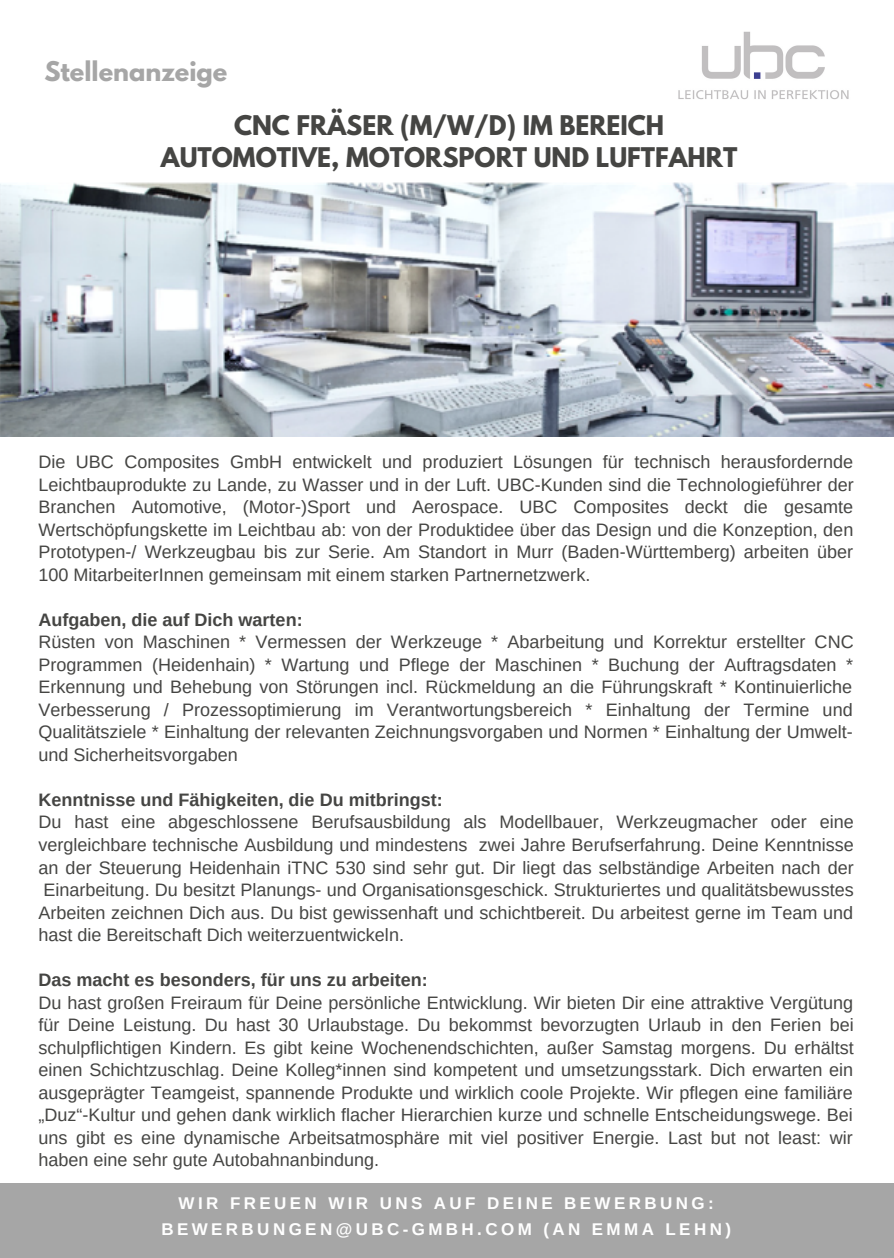
<style>
.page{position:relative;width:894px;height:1258px;background:#fff}
.page>*{position:absolute;margin:0;border:0;box-sizing:border-box;transform-origin:0 0}
.t1{font:700 24px "League Spartan";color:#454543}
.t2{font:700 24px "League Spartan";color:#a6a6a6}
.t3{font:18px/22.5px "Arimo";color:#454543;text-align:justify}
.t4{font:700 18px "Arimo";color:#454543}
.t5{font:700 17.1px "Arimo";letter-spacing:.2em;color:#fff}
</style>
<div class="page">
<div style="left:0;top:1184px;width:893px;height:74px;background:#a6a6a6"></div>
<img style="left:678px;top:31px;width:171px;height:69px">
<img style="left:0;top:182px;width:893px;height:255px">
<p class="t2" style="left:44px;top:59px;width:184px">Stellenanzeige</p>
<p class="t1" style="left:234px;top:114px;width:431px">CNC FRÄSER (M/W/D) IM BEREICH</p>
<p class="t1" style="left:161px;top:145px;width:578px">AUTOMOTIVE, MOTORSPORT UND LUFTFAHRT</p>
<p class="t3" style="left:38px;top:451px;width:816px">Die UBC Composites GmbH entwickelt und produziert Lösungen für technisch herausfordernde Leichtbauprodukte zu Lande, zu Wasser und in der Luft. UBC-Kunden sind die Technologieführer der Branchen Automotive, (Motor-)Sport und Aerospace. UBC Composites deckt die gesamte Wertschöpfungskette im Leichtbau ab: von der Produktidee über das Design und die Konzeption, den Prototypen-/ Werkzeugbau bis zur Serie. Am Standort in Murr (Baden-Württemberg) arbeiten über 100 MitarbeiterInnen gemeinsam mit einem starken Partnernetzwerk.</p>
<p class="t4" style="left:38px;top:609px;width:265px">Aufgaben, die auf Dich warten:</p>
<p class="t3" style="left:38px;top:631px;width:816px">Rüsten von Maschinen * Vermessen der Werkzeuge * Abarbeitung und Korrektur erstellter CNC Programmen (Heidenhain) * Wartung und Pflege der Maschinen * Buchung der Auftragsdaten * Erkennung und Behebung von Störungen incl. Rückmeldung an die Führungskraft * Kontinuierliche Verbesserung / Prozessoptimierung im Verantwortungsbereich * Einhaltung der Termine und Qualitätsziele * Einhaltung der relevanten Zeichnungsvorgaben und Normen * Einhaltung der Umwelt&shy;und Sicherheitsvorgaben</p>
<p class="t4" style="left:38px;top:790px;width:405px">Kenntnisse und Fähigkeiten, die Du mitbringst:</p>
<p class="t3" style="left:38px;top:811px;width:816px">Du hast eine abgeschlossene Berufsausbildung als Modellbauer, Werkzeugmacher oder eine vergleichbare technische Ausbildung und mindestens zwei Jahre Berufserfahrung. Deine Kenntnisse an der Steuerung Heidenhain iTNC 530 sind sehr gut. Dir liegt das selbständige Arbeiten nach der Einarbeitung. Du besitzt Planungs- und Organisationsgeschick. Strukturiertes und qualitätsbewusstes Arbeiten zeichnen Dich aus. Du bist gewissenhaft und schichtbereit. Du arbeitest gerne im Team und hast die Bereitschaft Dich weiterzuentwickeln.</p>
<p class="t4" style="left:38px;top:970px;width:391px">Das macht es besonders, für uns zu arbeiten:</p>
<p class="t3" style="left:38px;top:991px;width:816px">Du hast großen Freiraum für Deine persönliche Entwicklung. Wir bieten Dir eine attraktive Vergütung für Deine Leistung. Du hast 30 Urlaubstage. Du bekommst bevorzugten Urlaub in den Ferien bei schulpflichtigen Kindern. Es gibt keine Wochenendschichten, außer Samstag morgens. Du erhältst einen Schichtzuschlag. Deine Kolleg*innen sind kompetent und umsetzungsstark. Dich erwarten ein ausgeprägter Teamgeist, spannende Produkte und wirklich coole Projekte. Wir pflegen eine familiäre „Duz“-Kultur und gehen dank wirklich flacher Hierarchien kurze und schnelle Entscheidungswege. Bei uns gibt es eine dynamische Arbeitsatmosphäre mit viel positiver Energie. Last but not least: wir haben eine sehr gute Autobahnanbindung.</p>
<p class="t5" style="left:179px;top:1193px;width:536px">WIR FREUEN WIR UNS AUF DEINE BEWERBUNG:</p>
<p class="t5" style="left:161px;top:1219px;width:571px">BEWERBUNGEN@UBC-GMBH.COM (AN EMMA LEHN)</p>
</div>
